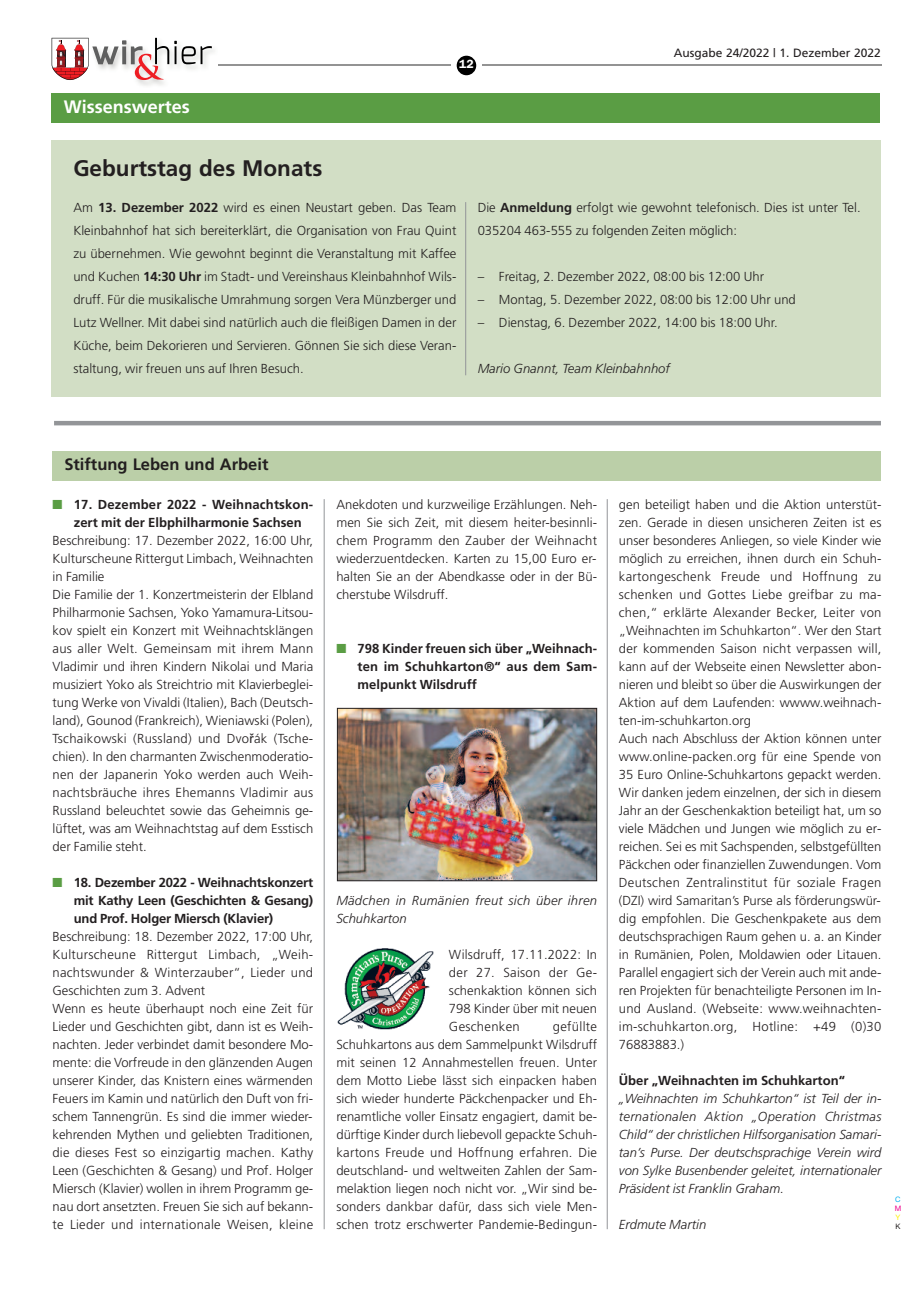
<style>
.page{position:relative;width:915px;height:1293px;background:#fff}
.page>*{position:absolute;margin:0;border:0;box-sizing:border-box;transform-origin:0 0}
.t1{font:700 22.5px "Frutiger";color:#231f20}
.t2{font:700 18px "Frutiger";color:#fff}
.t3{font:700 16.5px "Frutiger";color:#231f20}
.t4{font:300 13.05px/18px "Frutiger";color:#231f20}
.t5{font:italic 300 13.05px/18px "Frutiger";color:#231f20;text-align:justify}
.t6{font:700 13.05px/18px "Frutiger";color:#231f20;text-align:justify}
.t7{font:italic 300 13.05px/18px "Frutiger";letter-spacing:.02em;color:#231f20}
.t8{font:12px "Frutiger";color:#231f20}
.t9{font:600 12px "Franklin Gothic";color:#fff}
.t10{font:7.5px "Helvetica Neue";color:#00aeef}
.t11{font:7.5px "Helvetica Neue";color:#ed028c}
.t12{font:7.5px "Helvetica Neue";color:#fff101}
.t13{font:7.5px "Helvetica Neue";color:#231f20}
.s1{font-weight:700}
.s2{color:#5a9d44}
.s3{font-family:"Arial";font-weight:400}
</style>
<div class="page">
<svg style="left:52px;top:38px;width:160px;height:42px"></svg>
<hr style="left:218px;top:65px;width:233px;height:1px;background:#939393">
<div style="left:456px;top:56px;width:20px;height:19px;background:#000;border-radius:50%"></div>
<hr style="left:482px;top:65px;width:399px;height:1px;background:#939393">
<div style="left:51px;top:94px;width:828px;height:29px;background:#5a9d44"></div>
<div style="left:51px;top:140px;width:829px;height:257px;background:#d2dec5"></div>
<div style="left:52px;top:451px;width:828px;height:30px;background:#bbcfa8"></div>
<img style="left:337px;top:949px;width:97px;height:80px">
<img style="left:339px;top:710px;width:256px;height:169px">
<div style="left:337px;top:708px;width:260px;height:173px;border:1px solid #231f20"></div>
<hr style="left:54px;top:421px;width:826px;height:4px;background:#939598">
<hr style="left:465px;top:202px;width:1px;height:173px;background:#939598">
<hr style="left:324px;top:499px;width:1px;height:730px;background:#939598">
<hr style="left:606px;top:499px;width:1px;height:730px;background:#939598">
<h2 class="t2" style="left:64px;top:100px;width:127px">Wissenswertes</h2>
<p class="t9" style="left:459px;top:57px;width:16px">12</p>
<p class="t8" style="left:673px;top:48px;width:209px">Ausgabe 24/2022 | 1. Dezember 2022</p>
<h1 class="t1" style="left:73px;top:159px;width:250px">Geburtstag des Monats</h1>
<p class="t4" style="left:73px;top:197px;width:384px;line-height:23px;text-align:justify">Am <span class="s1">13. Dezember 2022</span> wird es einen Neustart geben. Das Team Kleinbahnhof hat sich bereiterklärt, die Organisation von Frau Quint zu übernehmen. Wie gewohnt beginnt die Veranstaltung mit Kaffee und Kuchen <span class="s1">14:30 Uhr</span> im Stadt- und Vereinshaus Kleinbahnhof Wils&shy;druff. Für die musikalische Umrahmung sorgen Vera Münzberger und Lutz Wellner. Mit dabei sind natürlich auch die fleißigen Damen in der Küche, beim Dekorieren und Servieren. Gönnen Sie sich diese Veran&shy;staltung, wir freuen uns auf Ihren Besuch.</p>
<p class="t4" style="left:477px;top:197px;width:384px;line-height:23px">Die <span class="s1">Anmeldung</span> erfolgt wie gewohnt telefonisch. Dies ist unter Tel.<br>035204 463-555 zu folgenden Zeiten möglich:</p>
<p class="t4" style="left:477px;top:268px;width:288px">– Freitag, 2. Dezember 2022, 08:00 bis 12:00 Uhr</p>
<p class="t4" style="left:477px;top:291px;width:319px">– Montag, 5. Dezember 2022, 08:00 bis 12:00 Uhr und</p>
<p class="t4" style="left:477px;top:314px;width:301px">– Dienstag, 6. Dezember 2022, 14:00 bis 18:00 Uhr.</p>
<p class="t5" style="left:477px;top:360px;width:194px">Mario Gnannt, Team Kleinbahnhof</p>
<p class="t3" style="left:64px;top:458px;width:205px">Stiftung Leben und Arbeit</p>
<p class="t6" style="left:74px;top:496px;width:241px;text-indent:-21px"><span class="s2">■</span> 17. Dezember 2022 - Weihnachtskon&shy;zert mit der Elbphilharmonie Sachsen</p>
<p class="t4" style="left:53px;top:532px;width:262px">Beschreibung: 17. Dezember 2022, 16:00 Uhr, Kulturscheune Rittergut Limbach, Weihnachten in Familie<br>Die Familie der 1. Konzertmeisterin der Elbland Philharmonie Sachsen, Yoko Yamamura-Litsou&shy;kov spielt ein Konzert mit Weihnachtsklängen aus aller Welt. Gemeinsam mit ihrem Mann Vladimir und ihren Kindern Nikolai und Maria musiziert Yoko als Streichtrio mit Klavierbeglei&shy;tung Werke von Vivaldi (Italien), Bach (Deutsch&shy;land), Gounod (Frankreich), Wieniawski (Polen), Tschaikowski (Russland) und Dvo<span class="s3">ř</span>ák (Tsche&shy;chien). In den charmanten Zwischenmoderatio&shy;nen der Japanerin Yoko werden auch Weih&shy;nachtsbräuche ihres Ehemanns Vladimir aus Russland beleuchtet sowie das Geheimnis ge&shy;lüftet, was am Weihnachtstag auf dem Esstisch der Familie steht.</p>
<p class="t6" style="left:74px;top:874px;width:241px;text-indent:-21px"><span class="s2">■</span> 18. Dezember 2022 - Weihnachtskonzert mit Kathy Leen (Geschichten &amp; Gesang) und Prof. Holger Miersch (Klavier)</p>
<p class="t4" style="left:52px;top:928px;width:262px">Beschreibung: 18. Dezember 2022, 17:00 Uhr, Kulturscheune Rittergut Limbach, „Weih&shy;nachtswunder &amp; Winterzauber“, Lieder und Geschichten zum 3. Advent<br>Wenn es heute überhaupt noch eine Zeit für Lieder und Geschichten gibt, dann ist es Weih&shy;nachten. Jeder verbindet damit besondere Mo&shy;mente: die Vorfreude in den glänzenden Augen unserer Kinder, das Knistern eines wärmenden Feuers im Kamin und natürlich den Duft von fri&shy;schem Tannengrün. Es sind die immer wieder&shy;kehrenden Mythen und geliebten Traditionen, die dieses Fest so einzigartig machen. Kathy Leen (Geschichten &amp; Gesang) und Prof. Holger Miersch (Klavier) wollen in ihrem Programm ge&shy;nau dort ansetzten. Freuen Sie sich auf bekann&shy;te Lieder und internationale Weisen, kleine</p>
<p class="t4" style="left:336px;top:496px;width:262px;text-align:justify">Anekdoten und kurzweilige Erzählungen. Neh&shy;men Sie sich Zeit, mit diesem heiter-besinnli&shy;chem Programm den Zauber der Weihnacht wiederzuentdecken. Karten zu 15,00 Euro er&shy;halten Sie an der Abendkasse oder in der Bü&shy;cherstube Wilsdruff.</p>
<p class="t6" style="left:357px;top:640px;width:241px;text-indent:-21px"><span class="s2">■</span> 798 Kinder freuen sich über „Weihnach&shy;ten im Schuhkarton®“ aus dem Sam&shy;melpunkt Wilsdruff</p>
<p class="t7" style="left:336px;top:892px;width:262px">Mädchen in Rumänien freut sich über ihren<br>Schuhkarton</p>
<p class="t4" style="left:449px;top:946px;width:149px;text-align:justify">Wilsdruff, 17.11.2022: In der 27. Saison der Ge&shy;schenkaktion können sich 798 Kinder über mit neuen Geschenken</p>
<p class="t4" style="left:336px;top:1018px;width:262px;text-align:justify;text-indent:216px">gefüllte Schuhkartons aus dem Sammelpunkt Wilsdruff mit seinen 12 Annahmestellen freuen. Unter dem Motto Liebe lässt sich einpacken haben sich wieder hunderte Päckchenpacker und Eh&shy;renamtliche voller Einsatz engagiert, damit be&shy;dürftige Kinder durch liebevoll gepackte Schuh&shy;kartons Freude und Hoffnung erfahren. Die deutschland- und weltweiten Zahlen der Sam&shy;melaktion liegen noch nicht vor. „Wir sind be&shy;sonders dankbar dafür, dass sich viele Men&shy;schen trotz erschwerter Pandemie-Bedingun-</p>
<p class="t4" style="left:618px;top:496px;width:264px">gen beteiligt haben und die Aktion unterstüt&shy;zen. Gerade in diesen unsicheren Zeiten ist es unser besonderes Anliegen, so viele Kinder wie möglich zu erreichen, ihnen durch ein Schuh&shy;kartongeschenk Freude und Hoffnung zu schenken und Gottes Liebe greifbar zu ma&shy;chen,“ erklärte Alexander Becker, Leiter von „Weihnachten im Schuhkarton“. Wer den Start der kommenden Saison nicht verpassen will, kann auf der Webseite einen Newsletter abon&shy;nieren und bleibt so über die Auswirkungen der Aktion auf dem Laufenden: wwww.weihnach&shy;ten-im-schuhkarton.org<br>Auch nach Abschluss der Aktion können unter www.online-packen.org für eine Spende von 35 Euro Online-Schuhkartons gepackt werden.<br>Wir danken jedem einzelnen, der sich in diesem Jahr an der Geschenkaktion beteiligt hat, um so viele Mädchen und Jungen wie möglich zu er&shy;reichen. Sei es mit Sachspenden, selbstgefüllten Päckchen oder finanziellen Zuwendungen. Vom Deutschen Zentralinstitut für soziale Fragen (DZI) wird Samaritan’s Purse als förderungswür&shy;dig empfohlen. Die Geschenkpakete aus dem deutschsprachigen Raum gehen u. a. an Kinder in Rumänien, Polen, Moldawien oder Litauen.<br>Parallel engagiert sich der Verein auch mit ande&shy;ren Projekten für benachteiligte Personen im In&shy;und Ausland. (Webseite: www.weihnachten&shy;im-schuhkarton.org, Hotline: +49 (0)30<br>76883883.)</p>
<p class="t6" style="left:618px;top:1072px;width:227px">Über „Weihnachten im Schuhkarton“</p>
<p class="t5" style="left:618px;top:1090px;width:264px">„Weihnachten im Schuhkarton“ ist Teil der in&shy;ternationalen Aktion „Operation Christmas Child“ der christlichen Hilfsorganisation Samari&shy;tan’s Purse. Der deutschsprachige Verein wird von Sylke Busenbender geleitet, internationaler Präsident ist Franklin Graham.</p>
<p class="t5" style="left:618px;top:1216px;width:89px">Erdmute Martin</p>
<p class="t10" style="left:894px;top:1197px;width:7px">C</p>
<p class="t11" style="left:894px;top:1206px;width:8px">M</p>
<p class="t12" style="left:895px;top:1215px;width:6px">Y</p>
<p class="t13" style="left:895px;top:1224px;width:7px">K</p>
</div>
